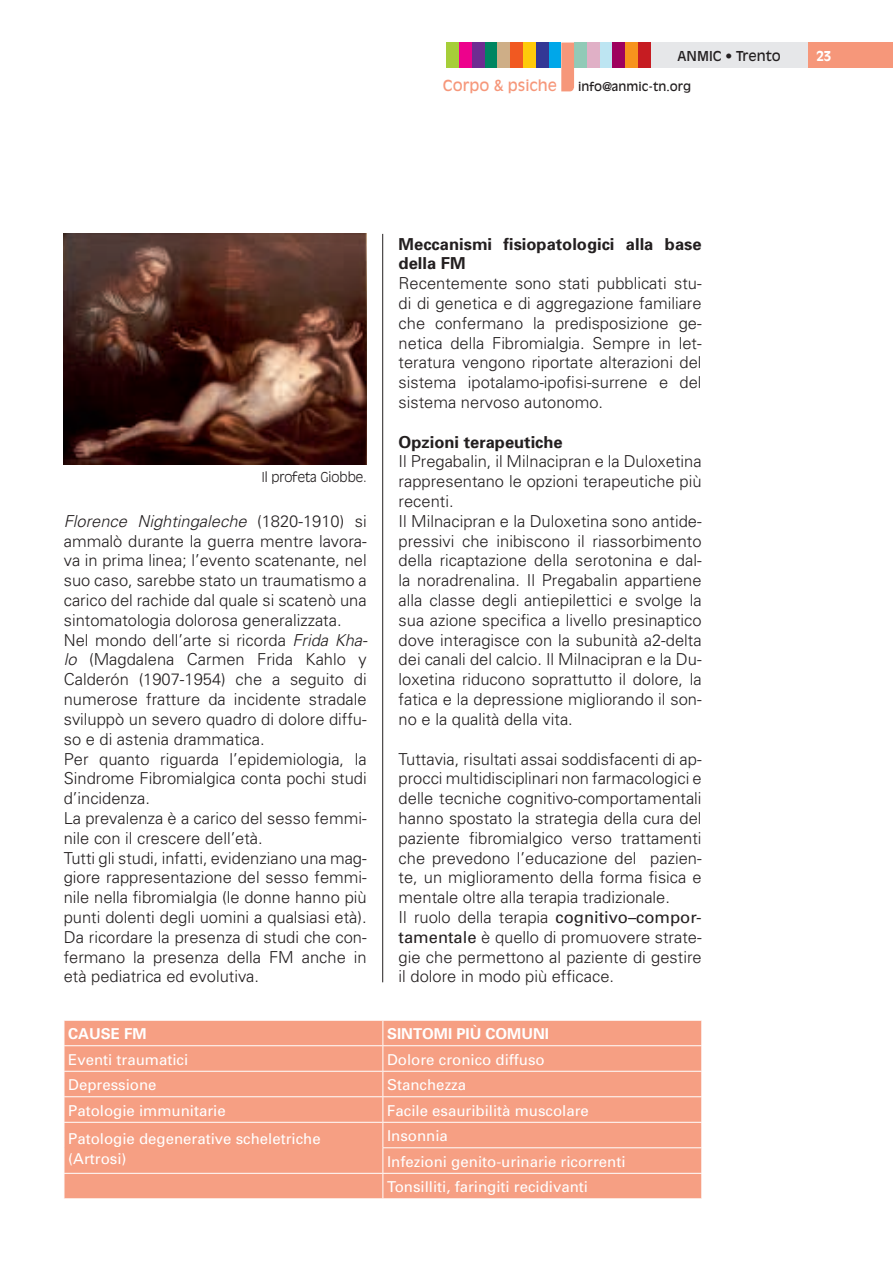
<style>
.page{position:relative;width:893px;height:1263px;background:#fff}
.page>*{position:absolute;margin:0;border:0;box-sizing:border-box;transform-origin:0 0}
.t1{font:300 16.5px/19.8px "Univers";color:#231f20}
.t2{font:700 16.5px/19.8px "Univers";color:#231f20}
.t3{font:15px/25.5px "Univers";color:#fff}
.t4{font:700 15px "Univers";color:#fff}
.t5{font:15px "Antique Olive";color:#f6977a}
.t6{font:300 13.5px "Antique Olive";color:#231f20}
.t7{font:13.5px "Antique Olive";color:#231f20}
.t8{font:700 13.5px "Antique Olive";color:#fff}
.t9{font:12px "Antique Olive";color:#231f20}
.s1{font-style:italic}
.s2{font-weight:400}
</style>
<div class="page">
<div style="left:808px;top:43px;width:85px;height:25px;background:#f6977a"></div>
<div style="left:651px;top:43px;width:157px;height:25px;background:#e6e7e9"></div>
<div style="left:638px;top:43px;width:13px;height:25px;background:#c61c22"></div>
<div style="left:485px;top:43px;width:12px;height:25px;background:#008561"></div>
<div style="left:472px;top:43px;width:13px;height:25px;background:#6e2c91"></div>
<div style="left:459px;top:43px;width:13px;height:25px;background:#ed028c"></div>
<div style="left:446px;top:43px;width:13px;height:25px;background:#a6ce39"></div>
<div style="left:600px;top:43px;width:12px;height:25px;background:#bde5f2"></div>
<div style="left:497px;top:43px;width:13px;height:25px;background:#ceae87"></div>
<div style="left:612px;top:43px;width:13px;height:25px;background:#9e015e"></div>
<div style="left:587px;top:43px;width:13px;height:25px;background:#e0b0c6"></div>
<div style="left:574px;top:43px;width:13px;height:25px;background:#91cab7"></div>
<svg style="left:561px;top:43px;width:13px;height:48px"></svg>
<div style="left:625px;top:43px;width:13px;height:25px;background:#f7931d"></div>
<div style="left:549px;top:43px;width:12px;height:25px;background:#00a7e9"></div>
<div style="left:523px;top:43px;width:13px;height:25px;background:#feca0a"></div>
<div style="left:536px;top:43px;width:13px;height:25px;background:#333795"></div>
<div style="left:510px;top:43px;width:13px;height:25px;background:#f15921"></div>
<hr style="left:382px;top:234px;width:1px;height:748px;background:#231f20">
<div style="left:65px;top:1021px;width:636px;height:177px;background:#f69f83"></div>
<hr style="left:64px;top:1045px;width:319px;height:1px;background:#fff">
<hr style="left:383px;top:1045px;width:319px;height:1px;background:#fff">
<hr style="left:64px;top:1071px;width:319px;height:1px;background:#fff">
<hr style="left:383px;top:1071px;width:319px;height:1px;background:#fff">
<hr style="left:64px;top:1096px;width:319px;height:1px;background:#fff">
<hr style="left:383px;top:1096px;width:319px;height:1px;background:#fff">
<hr style="left:64px;top:1122px;width:319px;height:1px;background:#fff">
<hr style="left:383px;top:1122px;width:319px;height:1px;background:#fff">
<hr style="left:382px;top:1147px;width:320px;height:1px;background:#fff">
<hr style="left:64px;top:1173px;width:319px;height:1px;background:#fff">
<svg style="left:64px;top:1020px;width:1px;height:178px"></svg>
<hr style="left:383px;top:1173px;width:319px;height:1px;background:#fff">
<svg style="left:382px;top:1020px;width:1px;height:178px"></svg>
<svg style="left:701px;top:1020px;width:1px;height:178px"></svg>
<img style="left:64px;top:234px;width:303px;height:230px">
<p class="t7" style="left:678px;top:48px;width:105px">ANMIC • Trento</p>
<p class="t8" style="left:816px;top:48px;width:17px">23</p>
<p class="t5" style="left:443px;top:77px;width:116px">Corpo &amp; psiche</p>
<p class="t9" style="left:578px;top:80px;width:114px">info@anmic-tn.org</p>
<p class="t6" style="left:262px;top:469px;width:106px">Il profeta Giobbe.</p>
<p class="t1" style="left:64px;top:511px;width:305px"><span class="s1">Florence Nightingaleche</span> (1820-1910) si ammalò durante la guerra mentre lavora&shy;va in prima linea; l’evento scatenante, nel suo caso, sarebbe stato un traumatismo a carico del rachide dal quale si scatenò una sintomatologia dolorosa generalizzata.<br>Nel mondo dell’arte si ricorda <span class="s1">Frida Kha&shy;lo</span> (Magdalena Carmen Frida Kahlo y Calderón (1907-1954) che a seguito di numerose fratture da incidente stradale sviluppò un severo quadro di dolore diffu&shy;so e di astenia drammatica.<br>Per quanto riguarda l’epidemiologia, la Sindrome Fibromialgica conta pochi studi d’incidenza.<br>La prevalenza è a carico del sesso femmi&shy;nile con il crescere dell’età.<br>Tutti gli studi, infatti, evidenziano una mag&shy;giore rappresentazione del sesso femmi&shy;nile nella fibromialgia (le donne hanno più punti dolenti degli uomini a qualsiasi età).<br>Da ricordare la presenza di studi che con&shy;fermano la presenza della FM anche in età pediatrica ed evolutiva.</p>
<p class="t2" style="left:399px;top:233px;width:304px">Meccanismi fisiopatologici alla base della FM</p>
<p class="t1" style="left:399px;top:273px;width:304px;text-align:justify">Recentemente sono stati pubblicati stu&shy;di di genetica e di aggregazione familiare che confermano la predisposizione ge&shy;netica della Fibromialgia. Sempre in let&shy;teratura vengono riportate alterazioni del sistema ipotalamo-ipofisi-surrene e del sistema nervoso autonomo.</p>
<p class="t2" style="left:399px;top:431px;width:166px">Opzioni terapeutiche</p>
<p class="t1" style="left:399px;top:451px;width:304px">Il Pregabalin, il Milnacipran e la Duloxetina rappresentano le opzioni terapeutiche più recenti.<br>Il Milnacipran e la Duloxetina sono antide&shy;pressivi che inibiscono il riassorbimento della ricaptazione della serotonina e dal&shy;la noradrenalina. Il Pregabalin appartiene alla classe degli antiepilettici e svolge la sua azione specifica a livello presinaptico dove interagisce con la subunità a2-delta dei canali del calcio. Il Milnacipran e la Du&shy;loxetina riducono soprattutto il dolore, la fatica e la depressione migliorando il son&shy;no e la qualità della vita.</p>
<p class="t1" style="left:399px;top:748px;width:304px">Tuttavia, risultati assai soddisfacenti di ap&shy;procci multidisciplinari non farmacologici e delle tecniche cognitivo-comportamentali hanno spostato la strategia della cura del paziente fibromialgico verso trattamenti che prevedono l’educazione del pazien&shy;te, un miglioramento della forma fisica e mentale oltre alla terapia tradizionale.<br>Il ruolo della terapia <span class="s2">cognitivo–compor&shy;tamentale</span> è quello di promuovere strate&shy;gie che permettono al paziente di gestire il dolore in modo più efficace.</p>
<p class="t4" style="left:68px;top:1024px;width:80px">CAUSE FM</p>
<p class="t4" style="left:387px;top:1024px;width:163px">SINTOMI PIù COMUNI</p>
<p class="t3" style="left:68px;top:1046px;width:122px">Eventi traumatici</p>
<p class="t3" style="left:387px;top:1046px;width:159px">Dolore cronico diffuso</p>
<p class="t3" style="left:68px;top:1072px;width:90px">Depressione</p>
<p class="t3" style="left:387px;top:1072px;width:81px">Stanchezza</p>
<p class="t3" style="left:68px;top:1097px;width:159px">Patologie immunitarie</p>
<p class="t3" style="left:387px;top:1097px;width:203px">Facile esauribilità muscolare</p>
<p class="t3" style="left:68px;top:1128px;width:254px;line-height:19.8px">Patologie degenerative scheletriche (Artrosi)</p>
<p class="t3" style="left:387px;top:1123px;width:240px">Insonnia<br>Infezioni genito-urinarie ricorrenti<br>Tonsilliti, faringiti recidivanti</p>
</div>
